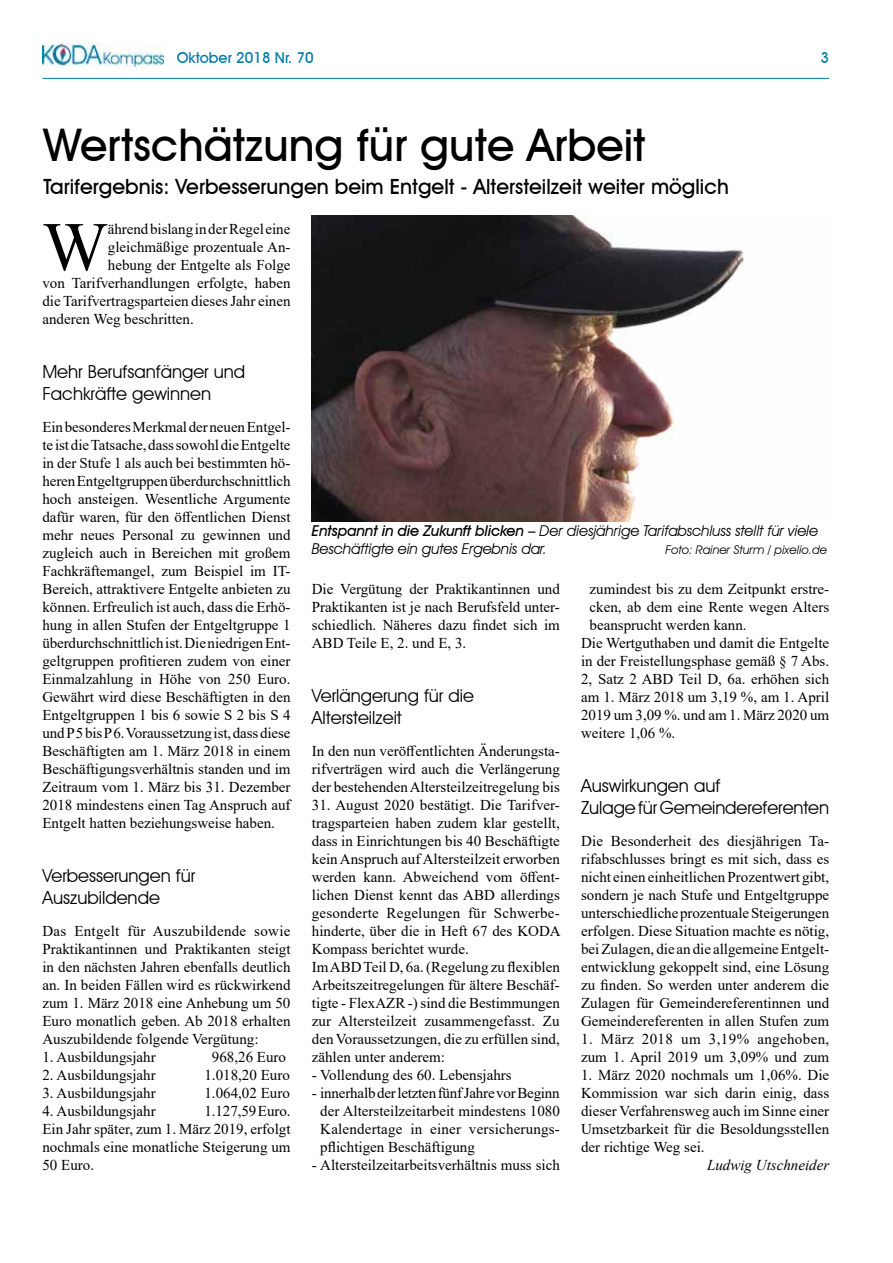
<style>
.page{position:relative;width:893px;height:1263px;background:#fff}
.page>*{position:absolute;margin:0;border:0;box-sizing:border-box;transform-origin:0 0}
.t1{font:69.3px "Times New Roman";color:#000}
.t2{font:500 45px "Avant Garde IT Cby BT";color:#000}
.t3{font:500 21px "Avant Garde IT Cby BT";color:#000}
.t4{font:18px/21.6px "Avant Garde IT Cby BT";color:#000}
.t5{font:15px/18px "Times New Roman";color:#000;text-align:justify}
.t6{font:italic 15px/18px "Avant Garde IT Cby BT";letter-spacing:-.01em;color:#000}
.t7{font:15px/18px "Times New Roman";letter-spacing:.025em;color:#000}
.t8{font:italic 15px "Times New Roman";color:#000}
.t9{font:500 15px "Avant Garde IT Cby BT";color:#0079a5}
.t10{font:italic 12px "Avant Garde IT Cby BT";color:#000}
.s1{font-weight:500}
</style>
<div class="page">
<img style="left:312px;top:216px;width:432px;height:306px">
<hr style="left:43px;top:78px;width:786px;height:1px;background:#0079a5">
<img style="left:43px;top:44px;width:121px;height:22px">
<p class="t9" style="left:177px;top:49px;width:138px">Oktober 2018 Nr. 70</p>
<p class="t9" style="left:821px;top:49px;width:10px">3</p>
<h2 class="t2" style="left:43px;top:118px;width:604px">Wertschätzung für gute Arbeit</h2>
<h3 class="t3" style="left:43px;top:173px;width:687px">Tarifergebnis: Verbesserungen beim Entgelt - Altersteilzeit weiter möglich</h3>
<h1 class="t1" style="left:42px;top:198px;width:67px">W</h1>
<p class="t5" style="left:108px;top:220px;width:184px">ährend bislang in der Regel eine</p>
<p class="t5" style="left:108px;top:238px;width:184px">gleichmäßige prozentuale An-</p>
<p class="t5" style="left:108px;top:256px;width:184px">hebung der Entgelte als Folge</p>
<p class="t5" style="left:42px;top:274px;width:250px">von Tarifverhandlungen erfolgte, haben</p>
<p class="t5" style="left:42px;top:292px;width:250px">die Tarifvertragsparteien dieses Jahr einen</p>
<p class="t5" style="left:42px;top:310px;width:153px">anderen Weg beschritten.</p>
<p class="t4" style="left:42px;top:361px;width:204px">Mehr Berufsanfänger und<br>Fachkräfte gewinnen</p>
<p class="t5" style="left:42px;top:418px;width:250px">Ein besonderes Merkmal der neuen Entgel&shy;te ist die Tatsache, dass sowohl die Entgelte in der Stufe 1 als auch bei bestimmten hö&shy;heren Entgeltgruppen überdurchschnittlich hoch ansteigen. Wesentliche Argumente dafür waren, für den öffentlichen Dienst mehr neues Personal zu gewinnen und zugleich auch in Bereichen mit großem Fachkräftemangel, zum Beispiel im IT-Bereich, attraktivere Entgelte anbieten zu können. Erfreulich ist auch, dass die Erhö&shy;hung in allen Stufen der Entgeltgruppe 1 überdurchschnittlich ist. Die niedrigen Ent&shy;geltgruppen profitieren zudem von einer Einmalzahlung in Höhe von 250 Euro.<br>Gewährt wird diese Beschäftigten in den Entgeltgruppen 1 bis 6 sowie S 2 bis S 4 und P 5 bis P 6. Voraussetzung ist, dass diese Beschäftigten am 1. März 2018 in einem Beschäftigungsverhältnis standen und im Zeitraum vom 1. März bis 31. Dezember 2018 mindestens einen Tag Anspruch auf Entgelt hatten beziehungsweise haben.</p>
<p class="t4" style="left:42px;top:865px;width:154px">Verbesserungen für<br>Auszubildende</p>
<p class="t5" style="left:42px;top:922px;width:250px">Das Entgelt für Auszubildende sowie Praktikantinnen und Praktikanten steigt in den nächsten Jahren ebenfalls deutlich an. In beiden Fällen wird es rückwirkend zum 1. März 2018 eine Anhebung um 50<br>Euro monatlich geben. Ab 2018 erhalten Auszubildende folgende Vergütung:</p>
<p class="t5" style="left:42px;top:1048px;width:115px">1. Ausbildungsjahr</p>
<p class="t5" style="left:212px;top:1048px;width:76px">968,26 Euro</p>
<p class="t5" style="left:42px;top:1066px;width:115px">2. Ausbildungsjahr</p>
<p class="t5" style="left:204px;top:1066px;width:87px">1.018,20 Euro</p>
<p class="t5" style="left:42px;top:1084px;width:115px">3. Ausbildungsjahr</p>
<p class="t5" style="left:204px;top:1084px;width:87px">1.064,02 Euro</p>
<p class="t5" style="left:42px;top:1102px;width:115px">4. Ausbildungsjahr</p>
<p class="t6" style="left:312px;top:522px;width:508px"><span class="s1">Entspannt in die Zukunft blicken –</span> Der diesjährige Tarifabschluss stellt für viele<br>Beschäftigte ein gutes Ergebnis dar.</p>
<p class="t10" style="left:665px;top:543px;width:163px">Foto: Rainer Sturm / pixelio.de</p>
<p class="t5" style="left:590px;top:580px;width:241px">zumindest bis zu dem Zeitpunkt erstre-</p>
<p class="t5" style="left:590px;top:598px;width:241px">cken, ab dem eine Rente wegen Alters</p>
<p class="t5" style="left:590px;top:616px;width:159px">beansprucht werden kann.</p>
<p class="t5" style="left:581px;top:634px;width:250px">Die Wertguthaben und damit die Entgelte</p>
<p class="t5" style="left:581px;top:652px;width:250px">in der Freistellungsphase gemäß § 7 Abs.</p>
<p class="t5" style="left:581px;top:670px;width:250px">2, Satz 2 ABD Teil D, 6a. erhöhen sich</p>
<p class="t5" style="left:581px;top:688px;width:250px">am 1. März 2018 um 3,19 %, am 1. April</p>
<p class="t5" style="left:581px;top:706px;width:250px">2019 um 3,09 %. und am 1. März 2020 um</p>
<p class="t5" style="left:581px;top:724px;width:96px">weitere 1,06 %.</p>
<p class="t4" style="left:581px;top:775px;width:249px">Auswirkungen auf<br>Zulage für Gemeindereferenten</p>
<p class="t5" style="left:581px;top:832px;width:250px">Die Besonderheit des diesjährigen Ta&shy;rifabschlusses bringt es mit sich, dass es nicht einen einheitlichen Prozentwert gibt, sondern je nach Stufe und Entgeltgruppe unterschiedliche prozentuale Steigerungen erfolgen. Diese Situation machte es nötig, bei Zulagen, die an die allgemeine Entgelt&shy;entwicklung gekoppelt sind, eine Lösung zu finden. So werden unter anderem die Zulagen für Gemeindereferentinnen und Gemeindereferenten in allen Stufen zum</p>
<p class="t7" style="left:581px;top:1030px;width:250px">1. März 2018 um 3,19% angehoben, zum 1. April 2019 um 3,09% und zum</p>
<p class="t5" style="left:581px;top:1066px;width:250px">1. März 2020 nochmals um 1,06%. Die Kommission war sich darin einig, dass dieser Verfahrensweg auch im Sinne einer Umsetzbarkeit für die Besoldungsstellen der richtige Weg sei.</p>
<p class="t8" style="left:707px;top:1155px;width:124px">Ludwig Utschneider</p>
<p class="t5" style="left:312px;top:580px;width:250px">Die Vergütung der Praktikantinnen und Praktikanten ist je nach Berufsfeld unter&shy;schiedlich. Näheres dazu findet sich im ABD Teile E, 2. und E, 3.</p>
<p class="t4" style="left:312px;top:685px;width:164px">Verlängerung für die<br>Altersteilzeit</p>
<p class="t5" style="left:312px;top:742px;width:250px">In den nun veröffentlichten Änderungsta&shy;rifverträgen wird auch die Verlängerung der bestehenden Altersteilzeitregelung bis</p>
<p class="t5" style="left:312px;top:796px;width:250px;text-align:left">31. August 2020 bestätigt. Die Tarifver&shy;tragsparteien haben zudem klar gestellt, dass in Einrichtungen bis 40 Beschäftigte kein Anspruch auf Altersteilzeit erworben werden kann. Abweichend vom öffent&shy;lichen Dienst kennt das ABD allerdings gesonderte Regelungen für Schwerbe&shy;hinderte, über die in Heft 67 des KODA Kompass berichtet wurde.<br>Im ABD Teil D, 6a. (Regelung zu flexiblen Arbeitszeitregelungen für ältere Beschäf&shy;tigte - FlexAZR -) sind die Bestimmungen zur Altersteilzeit zusammengefasst. Zu den Voraussetzungen, die zu erfüllen sind, zählen unter anderem:</p>
<p class="t5" style="left:312px;top:1066px;width:201px">- Vollendung des 60. Lebensjahrs</p>
<p class="t5" style="left:320px;top:1084px;width:241px;text-indent:-8px">- innerhalb der letzten fünf Jahre vor Beginn der Altersteilzeitarbeit mindestens 1080<br>Kalendertage in einer versicherungs&shy;pflichtigen Beschäftigung</p>
<p class="t5" style="left:312px;top:1156px;width:250px">- Altersteilzeitarbeitsverhältnis muss sich</p>
<p class="t5" style="left:42px;top:1102px;width:250px;text-indent:162px">1.127,59 Euro.<br>Ein Jahr später, zum 1. März 2019, erfolgt nochmals eine monatliche Steigerung um 50 Euro.</p>
</div>
